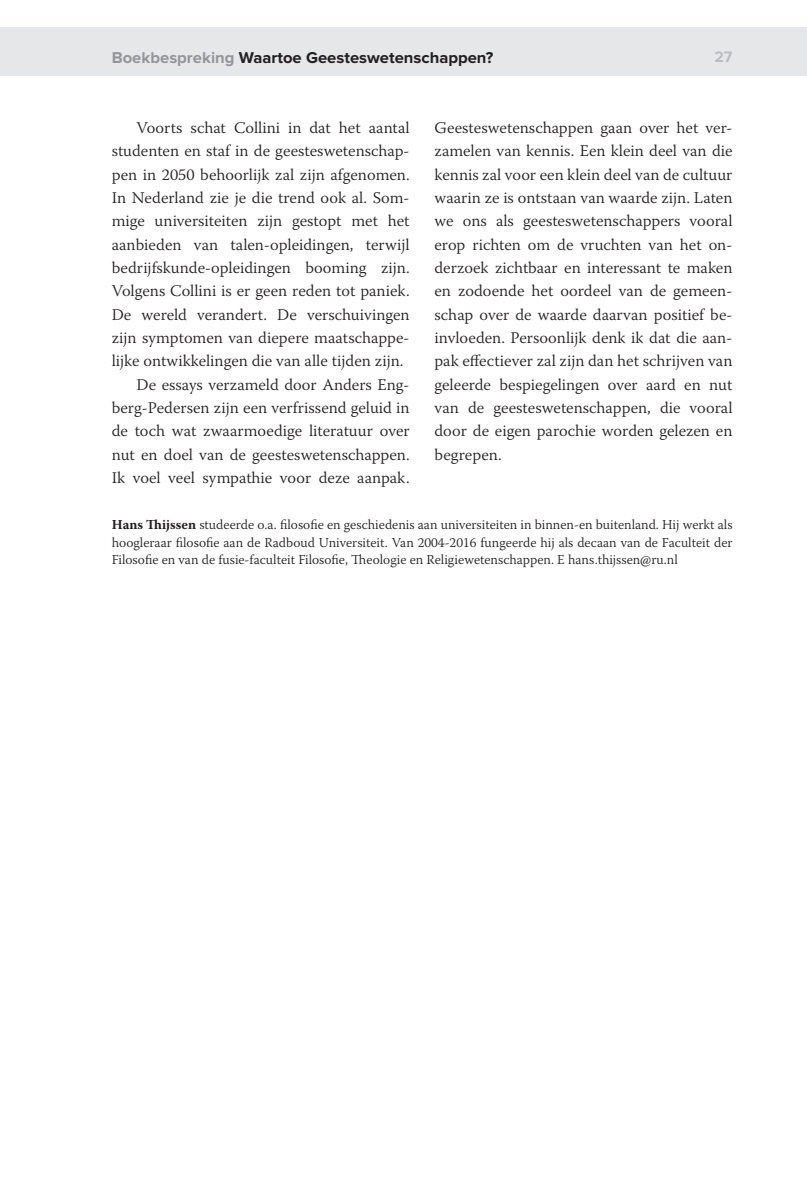
<style>
.page{position:relative;width:807px;height:1196px;background:#fff}
.page>*{position:absolute;margin:0;border:0;box-sizing:border-box;transform-origin:0 0}
.t1{font:300 16.28px/23.3px "Warnock Pro";color:#231f20;text-align:justify}
.t2{font:700 16.28px "Proxima Nova";color:#231f20}
.t3{font:700 15.75px "Proxima Nova";color:#bcbdc0}
.t4{font:300 13.65px/17.5px "Warnock Pro";color:#231f20;text-align:justify}
.s1{color:#939598}
.s2{font-weight:700}
</style>
<div class="page">
<div style="left:0;top:27px;width:806px;height:49px;background:#e6e7e9"></div>
<p class="t2" style="left:112px;top:48px;width:383px"><span class="s1">Boekbespreking</span> Waartoe Geesteswetenschappen?</p>
<p class="t3" style="left:714px;top:47px;width:20px">27</p>
<p class="t1" style="left:136px;top:116px;width:274px">Voorts schat Collini in dat het aantal</p>
<p class="t1" style="left:112px;top:139px;width:299px">studenten en staf in de geesteswetenschap-</p>
<p class="t1" style="left:112px;top:162px;width:299px">pen in 2050 behoorlijk zal zijn afgenomen.</p>
<p class="t1" style="left:112px;top:186px;width:299px">In Nederland zie je die trend ook al. Som-</p>
<p class="t1" style="left:112px;top:209px;width:299px">mige universiteiten zijn gestopt met het</p>
<p class="t1" style="left:112px;top:232px;width:299px">aanbieden van talen-opleidingen, terwijl</p>
<p class="t1" style="left:112px;top:256px;width:299px">bedrijfskunde-opleidingen booming zijn.</p>
<p class="t1" style="left:112px;top:279px;width:299px">Volgens Collini is er geen reden tot paniek.</p>
<p class="t1" style="left:112px;top:302px;width:299px">De wereld verandert. De verschuivingen</p>
<p class="t1" style="left:112px;top:326px;width:299px">zijn symptomen van diepere maatschappe-</p>
<p class="t1" style="left:112px;top:349px;width:293px">lijke ontwikkelingen die van alle tijden zijn.</p>
<p class="t1" style="left:136px;top:372px;width:274px">De essays verzameld door Anders Eng-</p>
<p class="t1" style="left:112px;top:395px;width:299px">berg-Pedersen zijn een verfrissend geluid in</p>
<p class="t1" style="left:112px;top:419px;width:299px">de toch wat zwaarmoedige literatuur over</p>
<p class="t1" style="left:112px;top:442px;width:299px">nut en doel van de geesteswetenschappen.</p>
<p class="t1" style="left:112px;top:465px;width:299px">Ik voel veel sympathie voor deze aanpak.</p>
<p class="t1" style="left:434px;top:116px;width:299px">Geesteswetenschappen gaan over het ver&shy;zamelen van kennis. Een klein deel van die kennis zal voor een klein deel van de cultuur waarin ze is ontstaan van waarde zijn. Laten we ons als geesteswetenschappers vooral erop richten om de vruchten van het on&shy;derzoek zichtbaar en interessant te maken en zodoende het oordeel van de gemeen&shy;schap over de waarde daarvan positief be&shy;ïnvloeden. Persoonlijk denk ik dat die aan&shy;pak effectiever zal zijn dan het schrijven van geleerde bespiegelingen over aard en nut van de geesteswetenschappen, die vooral door de eigen parochie worden gelezen en begrepen.</p>
<p class="t4" style="left:112px;top:516px;width:622px"><span class="s2">Hans Thijssen</span> studeerde o.a. filosofie en geschiedenis aan universiteiten in binnen-en buitenland. Hij werkt als hoogleraar filosofie aan de Radboud Universiteit. Van 2004-2016 fungeerde hij als decaan van de Faculteit der Filosofie en van de fusie-faculteit Filosofie, Theologie en Religiewetenschappen. E hans.thijssen@ru.nl</p>
</div>
